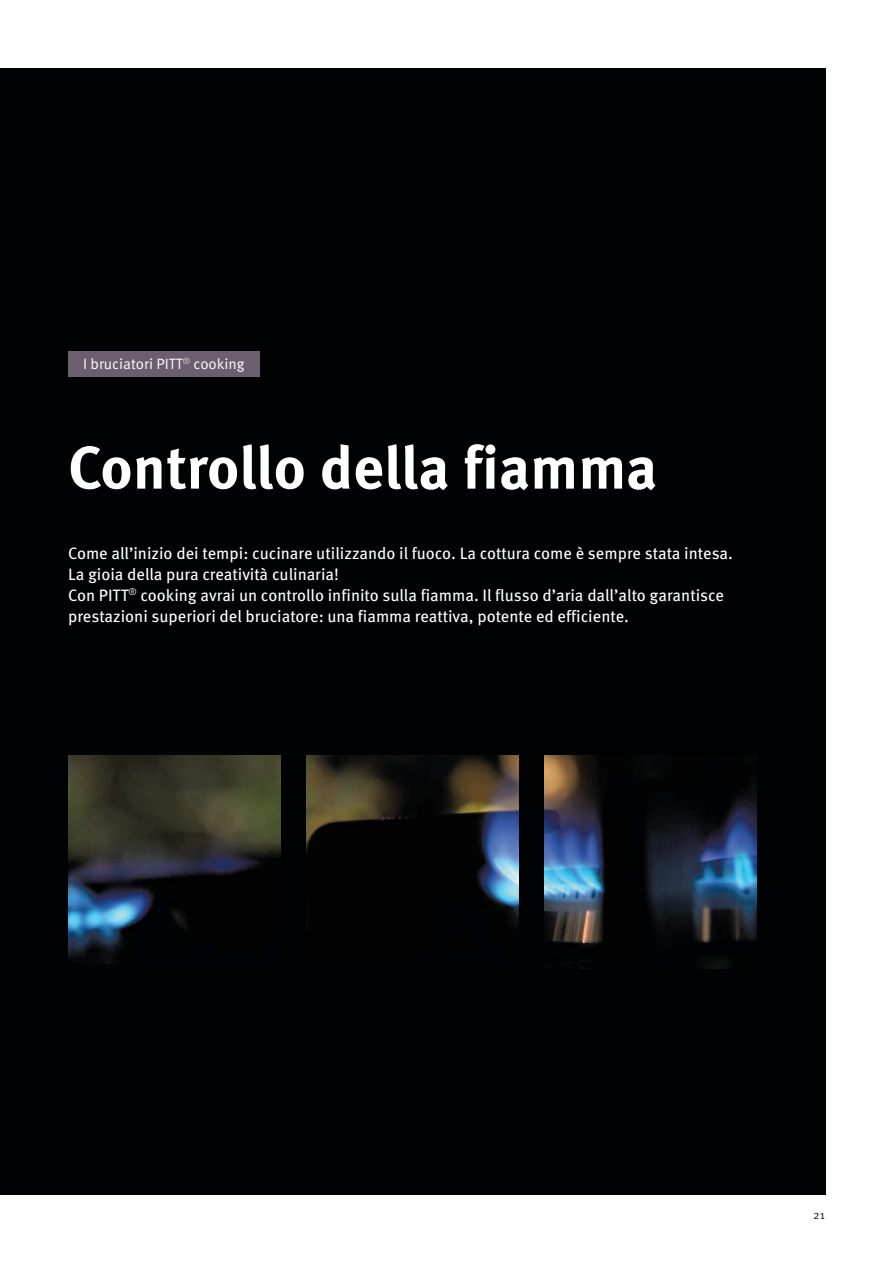
<style>
.page{position:relative;width:893px;height:1263px;background:#fff}
.page>*{position:absolute;margin:0;border:0;box-sizing:border-box;transform-origin:0 0}
.t1{font:700 60px "Meta Pro";color:#fff}
.t2{font:16.5px/21px "Meta Pro";color:#fff}
.t3{font:15px "Meta Pro Norm";color:#fff}
.t4{font:12px "Meta Pro Norm";color:#231f20}
</style>
<div class="page">
<div style="left:0;top:68px;width:825px;height:1127px;background:#010203"></div>
<div style="left:68px;top:351px;width:191px;height:25px;background:#6b5e6e"></div>
<img style="left:68px;top:756px;width:213px;height:208px">
<img style="left:306px;top:756px;width:213px;height:169px">
<img style="left:544px;top:756px;width:213px;height:212px">
<p class="t3" style="left:83px;top:358px;width:163px">I bruciatori PITT<sup>®</sup> cooking</p>
<h1 class="t1" style="left:68px;top:446px;width:591px">Controllo della fiamma</h1>
<p class="t2" style="left:68px;top:543px;width:666px">Come all’inizio dei tempi: cucinare utilizzando il fuoco. La cottura come è sempre stata intesa.<br>La gioia della pura creatività culinaria!<br>Con PITT<sup>®</sup> cooking avrai un controllo infinito sulla fiamma. Il flusso d’aria dall’alto garantisce prestazioni superiori del bruciatore: una fiamma reattiva, potente ed efficiente.</p>
<p class="t4" style="left:813px;top:1210px;width:13px">21</p>
</div>
